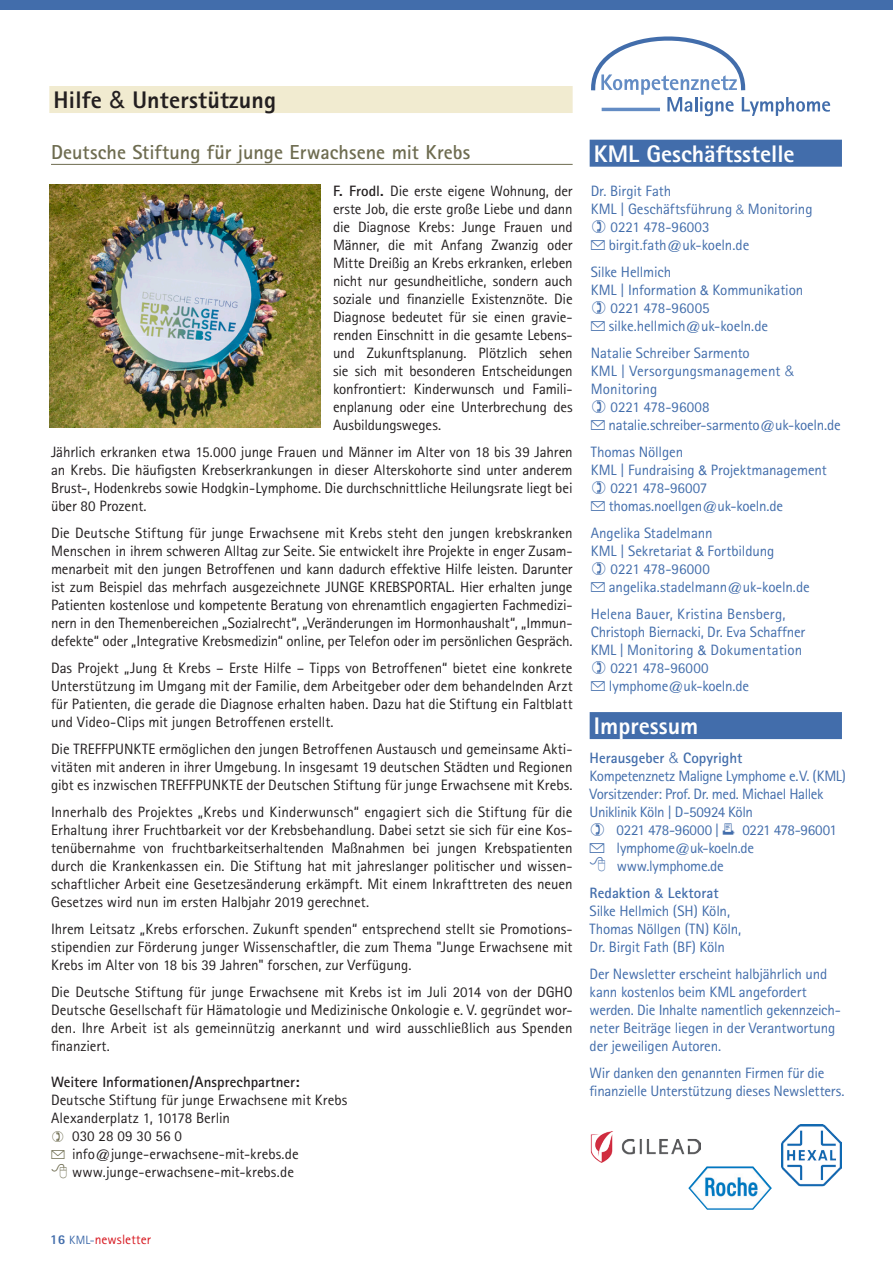
<style>
.page{position:relative;width:893px;height:1263px;background:#fff}
.page>*{position:absolute;margin:0;border:0;box-sizing:border-box;transform-origin:0 0}
.NLML_LINIE_Überschri{font:800 24px "Rotis Sans Serif";color:#fff}
.NLML_LINIE_Überschri-2{font:800 24px "Rotis Sans Serif";letter-spacing:.01em;color:#231f20}
.Überschrift_mit_Unte{font:700 20.25px "Rotis Sans Serif";color:#6e6c50}
.NL_BODY_OHNE_Einzug{font:15px/18px "Rotis Sans Serif";letter-spacing:-.005em;color:#231f20;text-align:justify}
.Termine{font:15px/18px "Rotis Sans Serif";letter-spacing:-.015em;color:#426dab}
.Termine-2{font:15px/18px "Rotis Sans Serif";letter-spacing:.01em;color:#426dab}
.Termine-3{font:700 15px "Rotis Sans Serif";color:#426dab}
.NL_BODY_OHNE_Einzug-2{font:700 15px "Rotis Sans Serif";color:#231f20}
.t1{font:13.5px "Rotis Sans Serif";letter-spacing:.005em;color:#d7171f}
.s1{font-family:"Helvetica Neue";font-weight:400}
.s2{font-weight:700}
.s3{font-family:"Mini Pics Digidings";color:#6e6c50}
.s4{font-family:"Helvetica Neue";font-weight:300;font-size:13.5px}
.s5{font-family:"Mini Pics Digidings";font-size:16.5px}
.s6{font-family:"Helvetica Neue";font-size:13.5px}
.s7{font-family:"Helvetica Neue";font-weight:300}
.s8{font-family:"Helvetica";font-weight:300}
.s9{font-family:"Mini Pics Digidings";font-size:19.5px}
.s10{font-family:"Helvetica Neue";font-weight:400;font-size:13.5px}
.s11{font-weight:800;color:#426dab}
.s12{font-size:12px;color:#426dab}
</style>
<div class="page">
<div style="left:0;top:0;width:893px;height:10px;background:#426dab"></div>
<div style="left:49px;top:86px;width:524px;height:27px;background:#f1ebd0"></div>
<div style="left:590px;top:712px;width:252px;height:27px;background:#426dab"></div>
<img style="left:688px;top:1166px;width:84px;height:44px">
<div style="left:590px;top:140px;width:252px;height:27px;background:#426dab"></div>
<img style="left:591px;top:1132px;width:110px;height:30px">
<img style="left:781px;top:1125px;width:61px;height:62px">
<svg style="left:591px;top:36px;width:239px;height:80px"></svg>
<hr style="left:51px;top:164px;width:522px;height:1px;background:#6e6c50">
<img style="left:49px;top:185px;width:271px;height:242px">
<p class="NLML_LINIE_Überschri-2" style="left:54px;top:84px;width:224px">Hilfe <span class="s1">&amp;</span> Unterstützung</p>
<p class="Überschrift_mit_Unte" style="left:51px;top:139px;width:421px">Deutsche Stiftung für junge Erwachsene mit Krebs</p>
<p class="NL_BODY_OHNE_Einzug" style="left:333px;top:181px;width:241px"><span class="s2">F. Frodl.</span> Die erste eigene Wohnung, der erste Job, die erste große Liebe und dann die Diagnose Krebs: Junge Frauen und Männer, die mit Anfang Zwanzig oder Mitte Dreißig an Krebs erkranken, erleben nicht nur gesundheitliche, sondern auch soziale und finanzielle Existenznöte. Die Diagnose bedeutet für sie einen gravie&shy;renden Einschnitt in die gesamte Lebens&shy;und Zukunftsplanung. Plötzlich sehen sie sich mit besonderen Entscheidungen konfrontiert: Kinderwunsch und Famili&shy;enplanung oder eine Unterbrechung des Ausbildungsweges.</p>
<p class="NL_BODY_OHNE_Einzug" style="left:51px;top:442px;width:523px">Jährlich erkranken etwa 15.000 junge Frauen und Männer im Alter von 18 bis 39 Jahren an Krebs. Die häufigsten Krebserkrankungen in dieser Alterskohorte sind unter anderem Brust-, Hodenkrebs sowie Hodgkin-Lymphome. Die durchschnittliche Heilungsrate liegt bei über 80 Prozent.</p>
<p class="NL_BODY_OHNE_Einzug" style="left:51px;top:523px;width:523px">Die Deutsche Stiftung für junge Erwachsene mit Krebs steht den jungen krebskranken Menschen in ihrem schweren Alltag zur Seite. Sie entwickelt ihre Projekte in enger Zusam&shy;menarbeit mit den jungen Betroffenen und kann dadurch effektive Hilfe leisten. Darunter ist zum Beispiel das mehrfach ausgezeichnete JUNGE KREBSPORTAL. Hier erhalten junge Patienten kostenlose und kompetente Beratung von ehrenamtlich engagierten Fachmedizi&shy;nern in den Themenbereichen „Sozialrecht“, „Veränderungen im Hormonhaushalt“, „Immun&shy;defekte“ oder „Integrative Krebsmedizin“ online, per Telefon oder im persönlichen Gespräch.</p>
<p class="NL_BODY_OHNE_Einzug" style="left:51px;top:658px;width:523px">Das Projekt „Jung &amp; Krebs – Erste Hilfe – Tipps von Betroffenen“ bietet eine konkrete Unterstützung im Umgang mit der Familie, dem Arbeitgeber oder dem behandelnden Arzt für Patienten, die gerade die Diagnose erhalten haben. Dazu hat die Stiftung ein Faltblatt und Video-Clips mit jungen Betroffenen erstellt.</p>
<p class="NL_BODY_OHNE_Einzug" style="left:51px;top:739px;width:523px">Die TREFFPUNKTE ermöglichen den jungen Betroffenen Austausch und gemeinsame Akti&shy;vitäten mit anderen in ihrer Umgebung. In insgesamt 19 deutschen Städten und Regionen gibt es inzwischen TREFFPUNKTE der Deutschen Stiftung für junge Erwachsene mit Krebs.</p>
<p class="NL_BODY_OHNE_Einzug" style="left:51px;top:802px;width:523px">Innerhalb des Projektes „Krebs und Kinderwunsch“ engagiert sich die Stiftung für die Erhaltung ihrer Fruchtbarkeit vor der Krebsbehandlung. Dabei setzt sie sich für eine Kos&shy;tenübernahme von fruchtbarkeitserhaltenden Maßnahmen bei jungen Krebspatienten durch die Krankenkassen ein. Die Stiftung hat mit jahreslanger politischer und wissen&shy;schaftlicher Arbeit eine Gesetzesänderung erkämpft. Mit einem Inkrafttreten des neuen Gesetzes wird nun im ersten Halbjahr 2019 gerechnet.</p>
<p class="NL_BODY_OHNE_Einzug" style="left:51px;top:919px;width:523px">Ihrem Leitsatz „Krebs erforschen. Zukunft spenden“ entsprechend stellt sie Promotions&shy;stipendien zur Förderung junger Wissenschaftler, die zum Thema "Junge Erwachsene mit Krebs im Alter von 18 bis 39 Jahren" forschen, zur Verfügung.</p>
<p class="NL_BODY_OHNE_Einzug" style="left:51px;top:982px;width:523px">Die Deutsche Stiftung für junge Erwachsene mit Krebs ist im Juli 2014 von der DGHO Deutsche Gesellschaft für Hämatologie und Medizinische Onkologie e. V. gegründet wor&shy;den. Ihre Arbeit ist als gemeinnützig anerkannt und wird ausschließlich aus Spenden finanziert.</p>
<p class="NL_BODY_OHNE_Einzug-2" style="left:51px;top:1072px;width:250px">Weitere Informationen/Ansprechpartner:</p>
<p class="NL_BODY_OHNE_Einzug" style="left:51px;top:1090px;width:298px">Deutsche Stiftung für junge Erwachsene mit Krebs</p>
<p class="NL_BODY_OHNE_Einzug" style="left:51px;top:1108px;width:181px">Alexanderplatz 1, 10178 Berlin</p>
<p class="NL_BODY_OHNE_Einzug" style="left:72px;top:1126px;width:112px">030 28 09 30 56 0</p>
<p class="NL_BODY_OHNE_Einzug" style="left:51px;top:1144px;width:249px"><span class="s3">i</span> info@junge-erwachsene-mit-krebs.de</p>
<p class="NL_BODY_OHNE_Einzug" style="left:72px;top:1162px;width:223px">www.junge-erwachsene-mit-krebs.de</p>
<p class="NLML_LINIE_Überschri" style="left:594px;top:138px;width:202px">KML Geschäftsstelle</p>
<p class="Termine" style="left:591px;top:181px;width:82px">Dr. Birgit Fath</p>
<p class="Termine" style="left:591px;top:199px;width:223px">KML | Geschäftsführung <span class="s4">&amp;</span> Monitoring</p>
<p class="Termine" style="left:611px;top:217px;width:101px">0221 478-96003</p>
<p class="Termine" style="left:591px;top:235px;width:160px"><span class="s5">i</span> birgit.fath@uk-koeln.de</p>
<p class="Termine" style="left:591px;top:262px;width:82px">Silke Hellmich</p>
<p class="Termine" style="left:591px;top:280px;width:214px">KML | Information <span class="s6">&amp;</span> Kommunikation</p>
<p class="Termine" style="left:611px;top:298px;width:101px">0221 478-96005</p>
<p class="Termine" style="left:591px;top:316px;width:179px"><span class="s5">i</span> silke.hellmich@uk-koeln.de</p>
<p class="Termine" style="left:591px;top:343px;width:161px">Natalie Schreiber Sarmento</p>
<p class="Termine-2" style="left:591px;top:361px;width:205px">KML | Versorgungsmanagement <span class="s7">&amp;<br></span>Monitoring</p>
<p class="Termine" style="left:611px;top:397px;width:101px">0221 478-96008</p>
<p class="Termine" style="left:591px;top:415px;width:252px"><span class="s5">i</span> natalie.schreiber-sarmento@uk-koeln.de</p>
<p class="Termine" style="left:591px;top:442px;width:94px">Thomas Nöllgen</p>
<p class="Termine" style="left:591px;top:460px;width:238px">KML | Fundraising <span class="s6">&amp;</span> Projektmanagement</p>
<p class="Termine" style="left:611px;top:478px;width:98px">0221 478-96007</p>
<p class="Termine" style="left:591px;top:496px;width:194px"><span class="s5">i</span> thomas.noellgen@uk-koeln.de</p>
<p class="Termine" style="left:591px;top:523px;width:123px">Angelika Stadelmann</p>
<p class="Termine" style="left:591px;top:541px;width:185px">KML | Sekretariat <span class="s6">&amp;</span> Fortbildung</p>
<p class="Termine" style="left:611px;top:559px;width:101px">0221 478-96000</p>
<p class="Termine" style="left:591px;top:577px;width:221px"><span class="s5">i</span> angelika.stadelmann@uk-koeln.de</p>
<p class="Termine-2" style="left:591px;top:604px;width:196px">Helena Bauer, Kristina Bensberg,</p>
<p class="Termine" style="left:591px;top:622px;width:216px">Christoph Biernacki, Dr. Eva Schaffner</p>
<p class="Termine-2" style="left:591px;top:640px;width:213px">KML | Monitoring <span class="s6">&amp;</span> Dokumentation</p>
<p class="Termine" style="left:611px;top:658px;width:100px">0221 478-96000</p>
<p class="Termine" style="left:591px;top:676px;width:160px"><span class="s5">i</span> lymphome@uk-koeln.de</p>
<p class="NLML_LINIE_Überschri" style="left:594px;top:710px;width:106px">Impressum</p>
<p class="Termine-3" style="left:590px;top:748px;width:154px">Herausgeber <span class="s8">&amp;</span> Copyright</p>
<p class="Termine" style="left:590px;top:766px;width:258px">Kompetenznetz Maligne Lymphome e.V. (KML)</p>
<p class="Termine" style="left:590px;top:784px;width:235px">Vorsitzender: Prof. Dr. med. Michael Hallek</p>
<p class="Termine" style="left:590px;top:802px;width:165px">Uniklinik Köln | D-50924 Köln</p>
<p class="Termine" style="left:617px;top:820px;width:222px">0221 478-96000 | <span class="s9">•</span> 0221 478-96001</p>
<p class="Termine" style="left:590px;top:838px;width:166px"><span class="s5">i</span> lymphome@uk-koeln.de</p>
<p class="Termine" style="left:617px;top:856px;width:109px">www.lymphome.de</p>
<p class="Termine-3" style="left:590px;top:883px;width:131px">Redaktion <span class="s10">&amp;</span> Lektorat</p>
<p class="Termine" style="left:590px;top:901px;width:153px">Silke Hellmich (SH) Köln,<br>Thomas Nöllgen (TN) Köln,<br>Dr. Birgit Fath (BF) Köln</p>
<p class="Termine" style="left:590px;top:964px;width:239px">Der Newsletter erscheint halbjährlich und</p>
<p class="Termine" style="left:590px;top:982px;width:219px">kann kostenlos beim KML angefordert</p>
<p class="Termine" style="left:590px;top:1000px;width:253px">werden. Die Inhalte namentlich gekennzeich&shy;neter Beiträge liegen in der Verantwortung</p>
<p class="Termine" style="left:590px;top:1036px;width:133px">der jeweiligen Autoren.</p>
<p class="Termine" style="left:590px;top:1063px;width:256px">Wir danken den genannten Firmen für die finanzielle Unterstützung dieses Newsletters.</p>
<p class="t1" style="left:50px;top:1231px;width:102px"><span class="s11">16</span> <span class="s12">KML-</span>newsletter</p>
</div>
